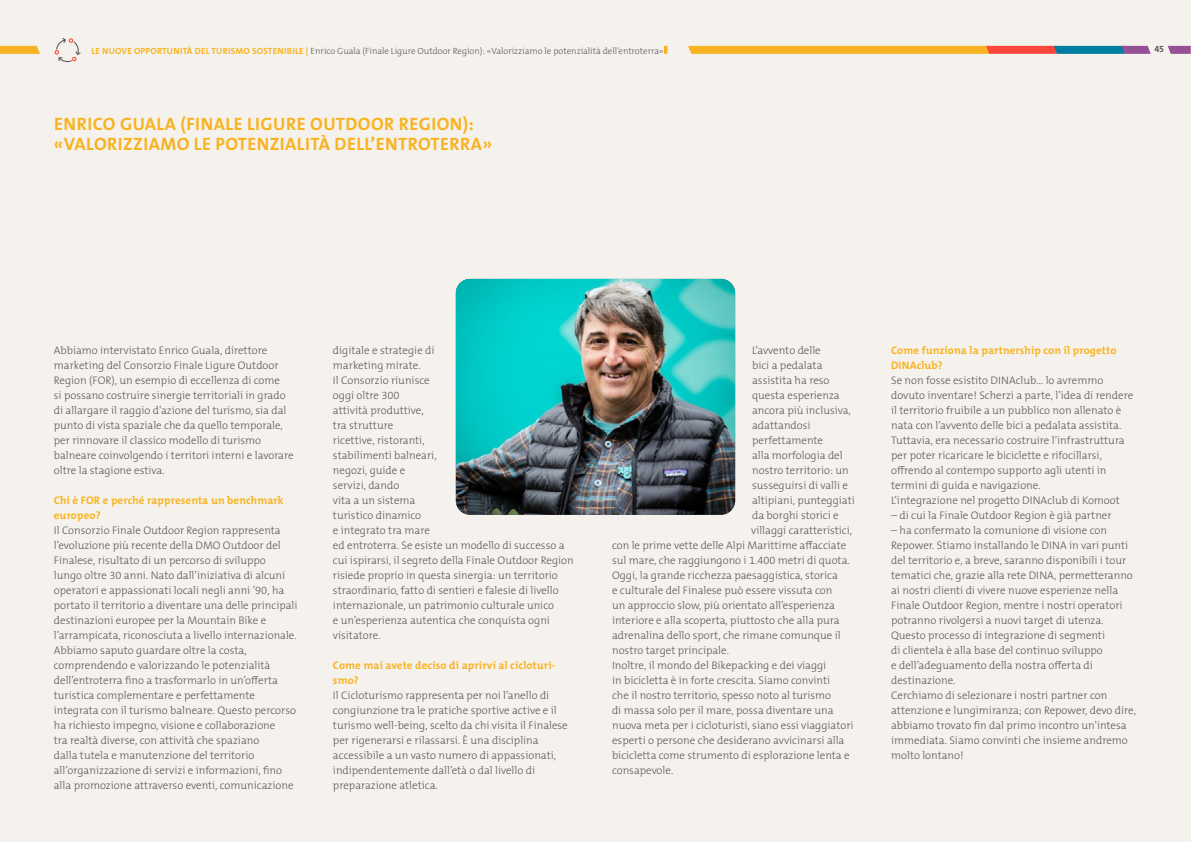
<style>
.page{position:relative;width:1191px;height:842px;background:#fff}
.page>*{position:absolute;margin:0;border:0;box-sizing:border-box;transform-origin:0 0}
.t1{font:700 18px/20px "The Mix B W7";letter-spacing:.025em;color:#f8b322}
.t2{font:300 11px/15px "The Mix B W3";color:#5a585a}
.t3{font:700 11px/15px "The Mix B W7";letter-spacing:.01em;color:#f8b322}
.t4{font:300 9px "The Mix B W3";color:#5a585a}
.t5{font:700 9px "The Mix B W7";color:#5a585a}
.s1{font-family:"The Mix B W7";font-weight:700;color:#f8b322}
</style>
<div class="page">
<div style="left:0;top:0;width:1190px;height:842px;background:#f5f2ed"></div>
<div style="left:0;top:46px;width:989px;height:8px;background:#f8b322"></div>
<svg style="left:1167px;top:46px;width:23px;height:8px"></svg>
<svg style="left:986px;top:46px;width:164px;height:8px"></svg>
<div style="left:91px;top:41px;width:572px;height:18px;background:#f5f2ed"></div>
<svg style="left:667px;top:45px;width:26px;height:9px"></svg>
<svg style="left:35px;top:38px;width:56px;height:24px"></svg>
<img style="left:456px;top:279px;width:279px;height:236px">
<p class="t4" style="left:91px;top:45px;width:573px"><span class="s1">LE NUOVE OPPORTUNITÀ DEL TURISMO SOSTENIBILE |</span> Enrico Guala (Finale Ligure Outdoor Region): «Valorizziamo le potenzialità dell’entroterra»</p>
<p class="t5" style="left:1154px;top:43px;width:11px">45</p>
<h1 class="t1" style="left:54px;top:114px;width:440px">ENRICO GUALA (FINALE LIGURE OUTDOOR REGION): «VALORIZZIAMO LE POTENZIALITÀ DELL’ENTROTERRA»</h1>
<p class="t2" style="left:54px;top:343px;width:241px">Abbiamo intervistato Enrico Guala, direttore marketing del Consorzio Finale Ligure Outdoor Region (FOR), un esempio di eccellenza di come<br>si possano costruire sinergie territoriali in grado di allargare il raggio d’azione del turismo, sia dal punto di vista spaziale che da quello temporale, per rinnovare il classico modello di turismo balneare coinvolgendo i territori interni e lavorare oltre la stagione estiva.</p>
<p class="t3" style="left:54px;top:493px;width:231px">Chi è FOR e perché rappresenta un benchmark europeo?</p>
<p class="t2" style="left:54px;top:523px;width:245px">Il Consorzio Finale Outdoor Region rappresenta l’evoluzione più recente della DMO Outdoor del Finalese, risultato di un percorso di sviluppo<br>lungo oltre 30 anni. Nato dall’iniziativa di alcuni operatori e appassionati locali negli anni ’90, ha portato il territorio a diventare una delle principali destinazioni europee per la Mountain Bike e l’arrampicata, riconosciuta a livello internazionale.<br>Abbiamo saputo guardare oltre la costa, comprendendo e valorizzando le potenzialità dell’entroterra fino a trasformarlo in un’offerta turistica complementare e perfettamente integrata con il turismo balneare. Questo percorso ha richiesto impegno, visione e collaborazione<br>tra realtà diverse, con attività che spaziano<br>dalla tutela e manutenzione del territorio all’organizzazione di servizi e informazioni, fino alla promozione attraverso eventi, comunicazione</p>
<p class="t2" style="left:333px;top:343px;width:242px">digitale e strategie di<br>marketing mirate.<br>Il Consorzio riunisce<br>oggi oltre 300<br>attività produttive,<br>tra strutture<br>ricettive, ristoranti,<br>stabilimenti balneari,<br>negozi, guide e<br>servizi, dando<br>vita a un sistema<br>turistico dinamico<br>e integrato tra mare<br>ed entroterra. Se esiste un modello di successo a cui ispirarsi, il segreto della Finale Outdoor Region risiede proprio in questa sinergia: un territorio straordinario, fatto di sentieri e falesie di livello internazionale, un patrimonio culturale unico<br>e un’esperienza autentica che conquista ogni visitatore.</p>
<p class="t3" style="left:333px;top:658px;width:224px">Come mai avete deciso di aprirvi al cicloturi&shy;smo?</p>
<p class="t2" style="left:333px;top:688px;width:236px">Il Cicloturismo rappresenta per noi l’anello di congiunzione tra le pratiche sportive active e il turismo well-being, scelto da chi visita il Finalese per rigenerarsi e rilassarsi. È una disciplina accessibile a un vasto numero di appassionati, indipendentemente dall’età o dal livello di preparazione atletica.</p>
<p class="t2" style="left:752px;top:343px;width:70px">L’avvento delle</p>
<p class="t2" style="left:752px;top:358px;width:72px">bici a pedalata</p>
<p class="t2" style="left:752px;top:373px;width:79px">assistita ha reso</p>
<p class="t2" style="left:752px;top:388px;width:89px">questa esperienza</p>
<p class="t2" style="left:752px;top:403px;width:100px">ancora più inclusiva,</p>
<p class="t2" style="left:752px;top:418px;width:60px">adattandosi</p>
<p class="t2" style="left:752px;top:433px;width:72px">perfettamente</p>
<p class="t2" style="left:752px;top:448px;width:92px">alla morfologia del</p>
<p class="t2" style="left:752px;top:463px;width:98px">nostro territorio: un</p>
<p class="t2" style="left:752px;top:478px;width:97px">susseguirsi di valli e</p>
<p class="t2" style="left:752px;top:493px;width:104px">altipiani, punteggiati</p>
<p class="t2" style="left:752px;top:508px;width:88px">da borghi storici e</p>
<p class="t2" style="left:751px;top:523px;width:102px">villaggi caratteristici,</p>
<p class="t2" style="left:612px;top:538px;width:236px">con le prime vette delle Alpi Marittime affacciate</p>
<p class="t2" style="left:612px;top:553px;width:239px">sul mare, che raggiungono i 1.400 metri di quota.</p>
<p class="t2" style="left:612px;top:568px;width:227px">Oggi, la grande ricchezza paesaggistica, storica</p>
<p class="t2" style="left:612px;top:583px;width:222px">e culturale del Finalese può essere vissuta con</p>
<p class="t2" style="left:612px;top:598px;width:224px">un approccio slow, più orientato all’esperienza</p>
<p class="t2" style="left:612px;top:613px;width:229px">interiore e alla scoperta, piuttosto che alla pura</p>
<p class="t2" style="left:612px;top:628px;width:230px">adrenalina dello sport, che rimane comunque il</p>
<p class="t2" style="left:612px;top:643px;width:118px">nostro target principale.</p>
<p class="t2" style="left:612px;top:658px;width:216px">Inoltre, il mondo del Bikepacking e dei viaggi</p>
<p class="t2" style="left:612px;top:673px;width:220px">in bicicletta è in forte crescita. Siamo convinti</p>
<p class="t2" style="left:612px;top:688px;width:220px">che il nostro territorio, spesso noto al turismo</p>
<p class="t2" style="left:612px;top:703px;width:223px">di massa solo per il mare, possa diventare una</p>
<p class="t2" style="left:612px;top:718px;width:243px">nuova meta per i cicloturisti, siano essi viaggiatori</p>
<p class="t2" style="left:612px;top:733px;width:234px">esperti o persone che desiderano avvicinarsi alla</p>
<p class="t2" style="left:612px;top:748px;width:239px">bicicletta come strumento di esplorazione lenta e</p>
<p class="t2" style="left:612px;top:763px;width:63px">consapevole.</p>
<p class="t3" style="left:891px;top:343px;width:227px">Come funziona la partnership con il progetto<br>DINAclub?</p>
<p class="t2" style="left:891px;top:373px;width:244px">Se non fosse esistito DINAclub… lo avremmo dovuto inventare! Scherzi a parte, l’idea di rendere il territorio fruibile a un pubblico non allenato è nata con l’avvento delle bici a pedalata assistita.<br>Tuttavia, era necessario costruire l’infrastruttura per poter ricaricare le biciclette e rifocillarsi, offrendo al contempo supporto agli utenti in termini di guida e navigazione.<br>L’integrazione nel progetto DINAclub di Komoot</p>
<p class="t2" style="left:891px;top:508px;width:222px">– di cui la Finale Outdoor Region è già partner</p>
<p class="t2" style="left:891px;top:523px;width:246px">– ha confermato la comunione di visione con Repower. Stiamo installando le DINA in vari punti del territorio e, a breve, saranno disponibili i tour tematici che, grazie alla rete DINA, permetteranno ai nostri clienti di vivere nuove esperienze nella Finale Outdoor Region, mentre i nostri operatori potranno rivolgersi a nuovi target di utenza.<br>Questo processo di integrazione di segmenti<br>di clientela è alla base del continuo sviluppo<br>e dell’adeguamento della nostra offerta di destinazione.<br>Cerchiamo di selezionare i nostri partner con attenzione e lungimiranza; con Repower, devo dire, abbiamo trovato fin dal primo incontro un’intesa immediata. Siamo convinti che insieme andremo molto lontano!</p>
</div>
